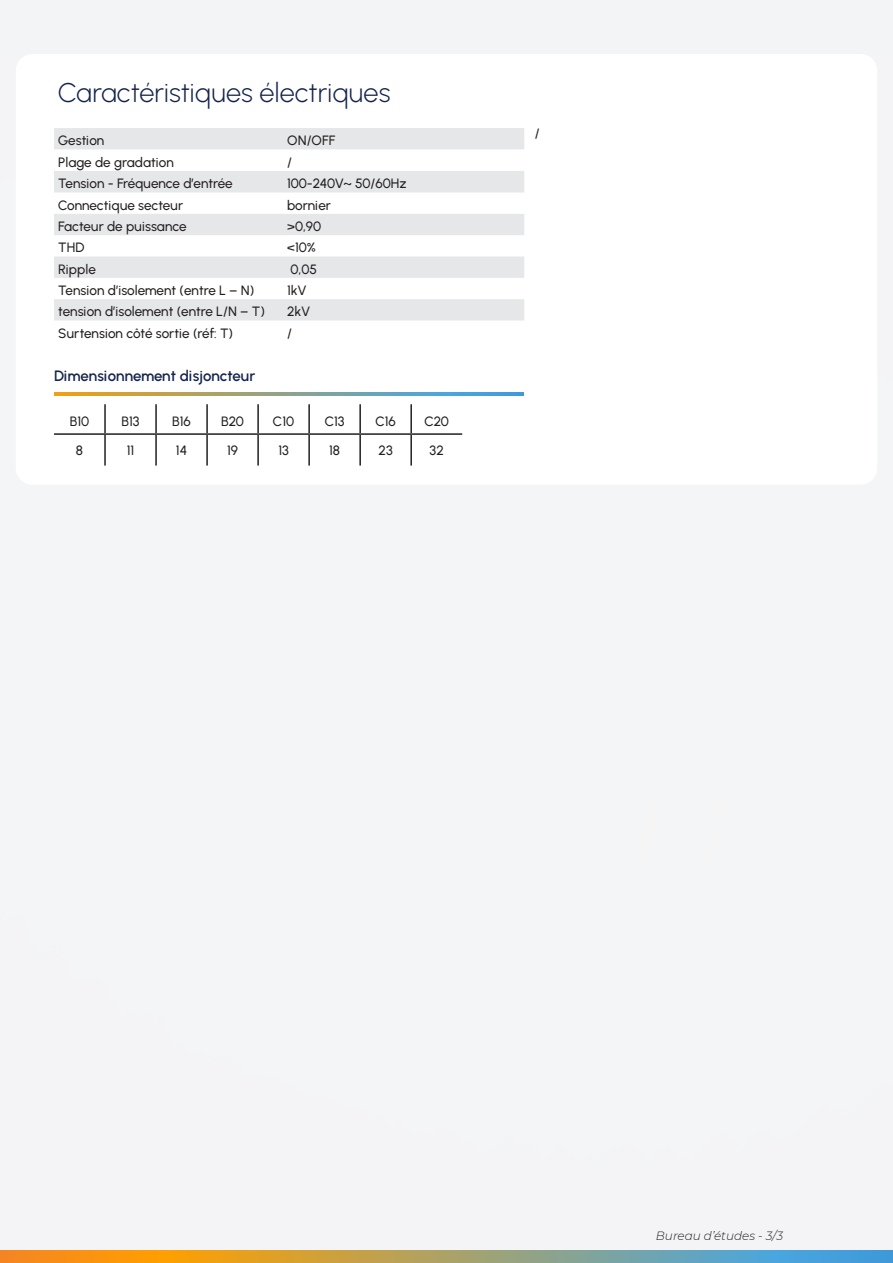
<style>
.page{position:relative;width:893px;height:1263px;background:#f4f5f6}
.page>*{position:absolute;margin:0;border:0;box-sizing:border-box;transform-origin:0 0}
.t1{font:300 27px "Urbanist";color:#15244b}
.Texte_courant{font:600 15px "Urbanist";letter-spacing:-.01em;color:#15244b}
.Texte_courant-2{font:500 13.5px "Urbanist";letter-spacing:-.005em;color:#231f20}
.Texte_courant-3{font:italic 300 12px "Montserrat";color:#231f20}
</style>
<div class="page">
<svg style="left:0;top:1251px;width:893px;height:12px"></svg>
<div style="left:16px;top:54px;width:861px;height:431px;background:#fff;border-radius:17px"></div>
<svg style="left:54px;top:128px;width:470px;height:192px;fill:#e6e7e9"></svg>
<hr style="left:104px;top:404px;width:2px;height:29px;background:#231f20">
<hr style="left:155px;top:404px;width:2px;height:29px;background:#231f20">
<hr style="left:206px;top:404px;width:2px;height:29px;background:#231f20">
<hr style="left:257px;top:404px;width:2px;height:29px;background:#231f20">
<hr style="left:308px;top:404px;width:2px;height:29px;background:#231f20">
<hr style="left:359px;top:404px;width:2px;height:29px;background:#231f20">
<hr style="left:410px;top:404px;width:2px;height:29px;background:#231f20">
<hr style="left:54px;top:433px;width:51px;height:2px;background:#231f20">
<hr style="left:105px;top:433px;width:51px;height:2px;background:#231f20">
<hr style="left:104px;top:435px;width:2px;height:31px;background:#231f20">
<hr style="left:156px;top:433px;width:51px;height:2px;background:#231f20">
<hr style="left:155px;top:435px;width:2px;height:31px;background:#231f20">
<hr style="left:207px;top:433px;width:51px;height:2px;background:#231f20">
<hr style="left:206px;top:435px;width:2px;height:31px;background:#231f20">
<hr style="left:258px;top:433px;width:51px;height:2px;background:#231f20">
<hr style="left:257px;top:435px;width:2px;height:31px;background:#231f20">
<hr style="left:309px;top:433px;width:51px;height:2px;background:#231f20">
<hr style="left:308px;top:435px;width:2px;height:31px;background:#231f20">
<hr style="left:360px;top:433px;width:51px;height:2px;background:#231f20">
<hr style="left:359px;top:435px;width:2px;height:31px;background:#231f20">
<hr style="left:411px;top:433px;width:51px;height:2px;background:#231f20">
<hr style="left:410px;top:435px;width:2px;height:31px;background:#231f20">
<svg style="left:54px;top:392px;width:470px;height:4px"></svg>
<p class="t1" style="left:58px;top:77px;width:334px">Caractéristiques électriques</p>
<p class="Texte_courant-2" style="left:58px;top:132px;width:48px">Gestion</p>
<p class="Texte_courant-2" style="left:287px;top:132px;width:50px">ON/OFF</p>
<p class="Texte_courant-2" style="left:58px;top:154px;width:117px">Plage de gradation</p>
<p class="Texte_courant-2" style="left:287px;top:154px;width:6px">/</p>
<p class="Texte_courant-2" style="left:58px;top:175px;width:176px">Tension - Fréquence d’entrée</p>
<p class="Texte_courant-2" style="left:287px;top:175px;width:121px">100-240V~ 50/60Hz</p>
<p class="Texte_courant-2" style="left:58px;top:197px;width:126px">Connectique secteur</p>
<p class="Texte_courant-2" style="left:287px;top:197px;width:45px">bornier</p>
<p class="Texte_courant-2" style="left:58px;top:218px;width:130px">Facteur de puissance</p>
<p class="Texte_courant-2" style="left:287px;top:218px;width:36px">&gt;0,90</p>
<p class="Texte_courant-2" style="left:58px;top:239px;width:28px">THD</p>
<p class="Texte_courant-2" style="left:287px;top:239px;width:30px">&lt;10%</p>
<p class="Texte_courant-2" style="left:58px;top:261px;width:39px">Ripple</p>
<p class="Texte_courant-2" style="left:290px;top:261px;width:28px">0,05</p>
<p class="Texte_courant-2" style="left:58px;top:282px;width:198px">Tension d’isolement (entre L – N)</p>
<p class="Texte_courant-2" style="left:287px;top:282px;width:21px">1kV</p>
<p class="Texte_courant-2" style="left:58px;top:303px;width:208px">tension d’isolement (entre L/N – T)</p>
<p class="Texte_courant-2" style="left:287px;top:303px;width:24px">2kV</p>
<p class="Texte_courant-2" style="left:58px;top:325px;width:176px">Surtension côté sortie (réf: T)</p>
<p class="Texte_courant-2" style="left:287px;top:325px;width:6px">/</p>
<p class="Texte_courant" style="left:54px;top:366px;width:203px">Dimensionnement disjoncteur</p>
<p class="Texte_courant-2" style="left:70px;top:413px;width:21px">B10</p>
<p class="Texte_courant-2" style="left:121px;top:413px;width:20px">B13</p>
<p class="Texte_courant-2" style="left:172px;top:413px;width:20px">B16</p>
<p class="Texte_courant-2" style="left:221px;top:413px;width:24px">B20</p>
<p class="Texte_courant-2" style="left:273px;top:413px;width:23px">C10</p>
<p class="Texte_courant-2" style="left:325px;top:413px;width:21px">C13</p>
<p class="Texte_courant-2" style="left:375px;top:413px;width:22px">C16</p>
<p class="Texte_courant-2" style="left:424px;top:413px;width:26px">C20</p>
<p class="Texte_courant-2" style="left:76px;top:443px;width:9px">8</p>
<p class="Texte_courant-2" style="left:127px;top:443px;width:9px">11</p>
<p class="Texte_courant-2" style="left:176px;top:443px;width:13px">14</p>
<p class="Texte_courant-2" style="left:227px;top:443px;width:12px">19</p>
<p class="Texte_courant-2" style="left:278px;top:443px;width:12px">13</p>
<p class="Texte_courant-2" style="left:329px;top:443px;width:12px">18</p>
<p class="Texte_courant-2" style="left:379px;top:443px;width:16px">23</p>
<p class="Texte_courant-2" style="left:430px;top:443px;width:16px">32</p>
<p class="Texte_courant-2" style="left:535px;top:125px;width:6px">/</p>
<p class="Texte_courant-3" style="left:656px;top:1228px;width:129px">Bureau d’études - 3/3</p>
</div>
